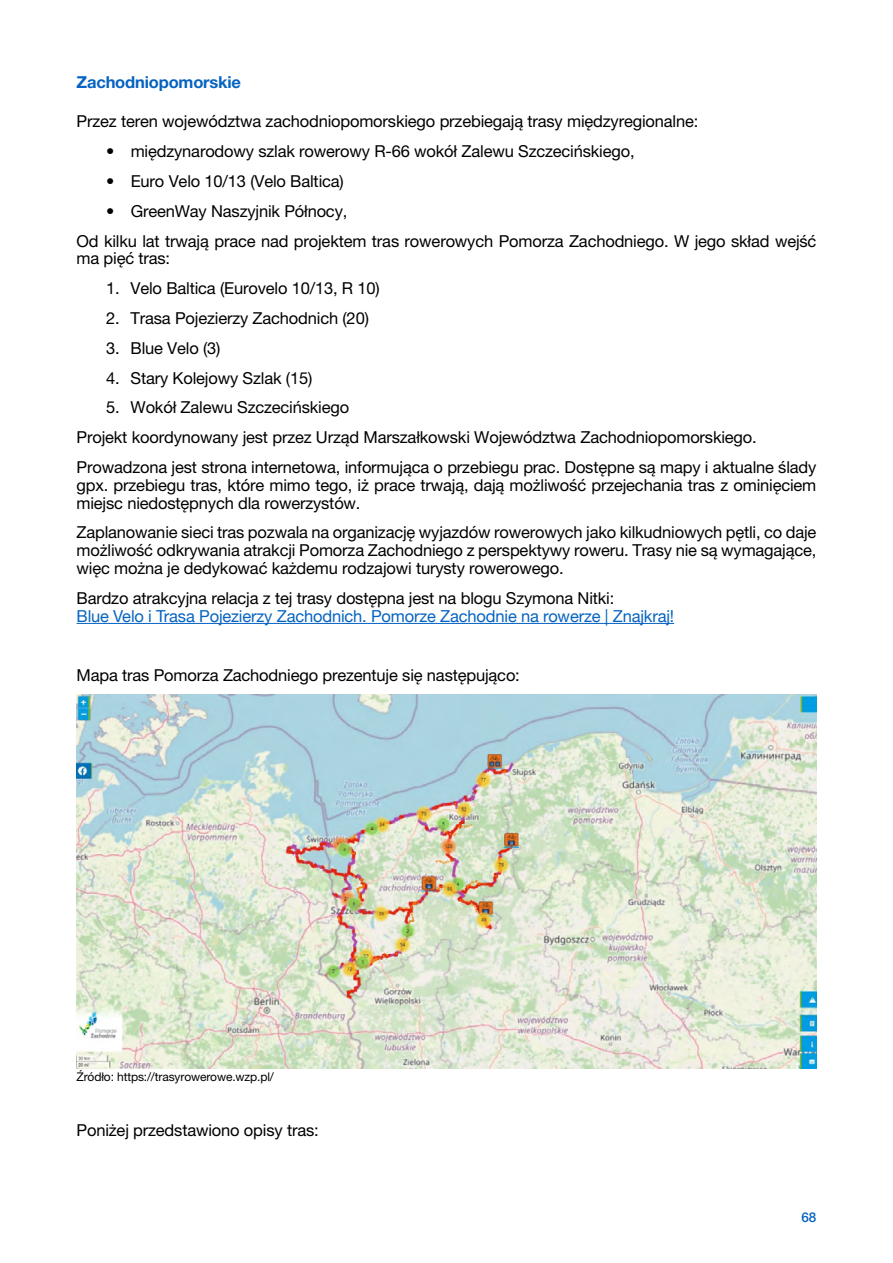
<style>
.page{position:relative;width:893px;height:1263px;background:#fff}
.page>*{position:absolute;margin:0;border:0;box-sizing:border-box;transform-origin:0 0}
.t1{font:16.5px/29.8px "Helvetica Neue LT Pro";letter-spacing:-.01em;color:#000}
.t2{font:16.5px "Helvetica Neue";letter-spacing:-.01em;color:#0563c1}
.t3{font:700 16.5px "Helvetica Neue LT Pro";letter-spacing:-.01em;color:#0563c1}
.t4{font:500 13.5px "Helvetica Neue LT Pro";color:#0563c1}
.t5{font:12px "Helvetica Neue LT Pro";letter-spacing:-.01em;color:#000}
</style>
<div class="page">
<hr style="left:77px;top:623px;width:597px;height:1px;background:#0563c1">
<img style="left:77px;top:695px;width:740px;height:373px">
<p class="t3" style="left:77px;top:72px;width:166px">Zachodniopomorskie</p>
<p class="t1" style="left:77px;top:106px;width:623px">Przez teren województwa zachodniopomorskiego przebiegają trasy międzyregionalne:</p>
<p class="t1" style="left:106px;top:136px;width:530px">• międzynarodowy szlak rowerowy R-66 wokół Zalewu Szczecińskiego,</p>
<p class="t1" style="left:106px;top:166px;width:239px">• Euro Velo 10/13 (Velo Baltica)</p>
<p class="t1" style="left:77px;top:196px;width:741px;text-indent:30px">• GreenWay Naszyjnik Północy,<br>Od kilku lat trwają prace nad projektem tras rowerowych Pomorza Zachodniego. W jego skład wejść</p>
<p class="t1" style="left:77px;top:243px;width:95px">ma pięć tras:</p>
<p class="t1" style="left:106px;top:273px;width:275px">1. Velo Baltica (Eurovelo 10/13, R 10)</p>
<p class="t1" style="left:106px;top:303px;width:264px">2. Trasa Pojezierzy Zachodnich (20)</p>
<p class="t1" style="left:106px;top:333px;width:116px">3. Blue Velo (3)</p>
<p class="t1" style="left:106px;top:363px;width:208px">4. Stary Kolejowy Szlak (15)</p>
<p class="t1" style="left:77px;top:392px;width:741px;text-indent:30px">5. Wokół Zalewu Szczecińskiego<br>Projekt koordynowany jest przez Urząd Marszałkowski Województwa Zachodniopomorskiego.<br>Prowadzona jest strona internetowa, informująca o przebiegu prac. Dostępne są mapy i aktualne ślady</p>
<p class="t1" style="left:77px;top:476px;width:741px;line-height:17.9px">gpx. przebiegu tras, które mimo tego, iż prace trwają, dają możliwość przejechania tras z ominięciem miejsc niedostępnych dla rowerzystów.</p>
<p class="t1" style="left:77px;top:523px;width:741px;line-height:17.9px;text-align:justify">Zaplanowanie sieci tras pozwala na organizację wyjazdów rowerowych jako kilkudniowych pętli, co daje możliwość odkrywania atrakcji Pomorza Zachodniego z perspektywy roweru. Trasy nie są wymagające, więc można je dedykować każdemu rodzajowi turysty rowerowego.</p>
<p class="t1" style="left:77px;top:583px;width:539px">Bardzo atrakcyjna relacja z tej trasy dostępna jest na blogu Szymona Nitki:</p>
<p class="t2" style="left:77px;top:604px;width:599px">Blue Velo i Trasa Pojezierzy Zachodnich. Pomorze Zachodnie na rowerze | Znajkraj!</p>
<p class="t1" style="left:77px;top:660px;width:445px">Mapa tras Pomorza Zachodniego prezentuje się następująco:</p>
<p class="t5" style="left:77px;top:1070px;width:199px">Źródło: https://trasyrowerowe.wzp.pl/</p>
<p class="t1" style="left:77px;top:1115px;width:244px">Poniżej przedstawiono opisy tras:</p>
<p class="t4" style="left:802px;top:1209px;width:16px">68</p>
</div>
